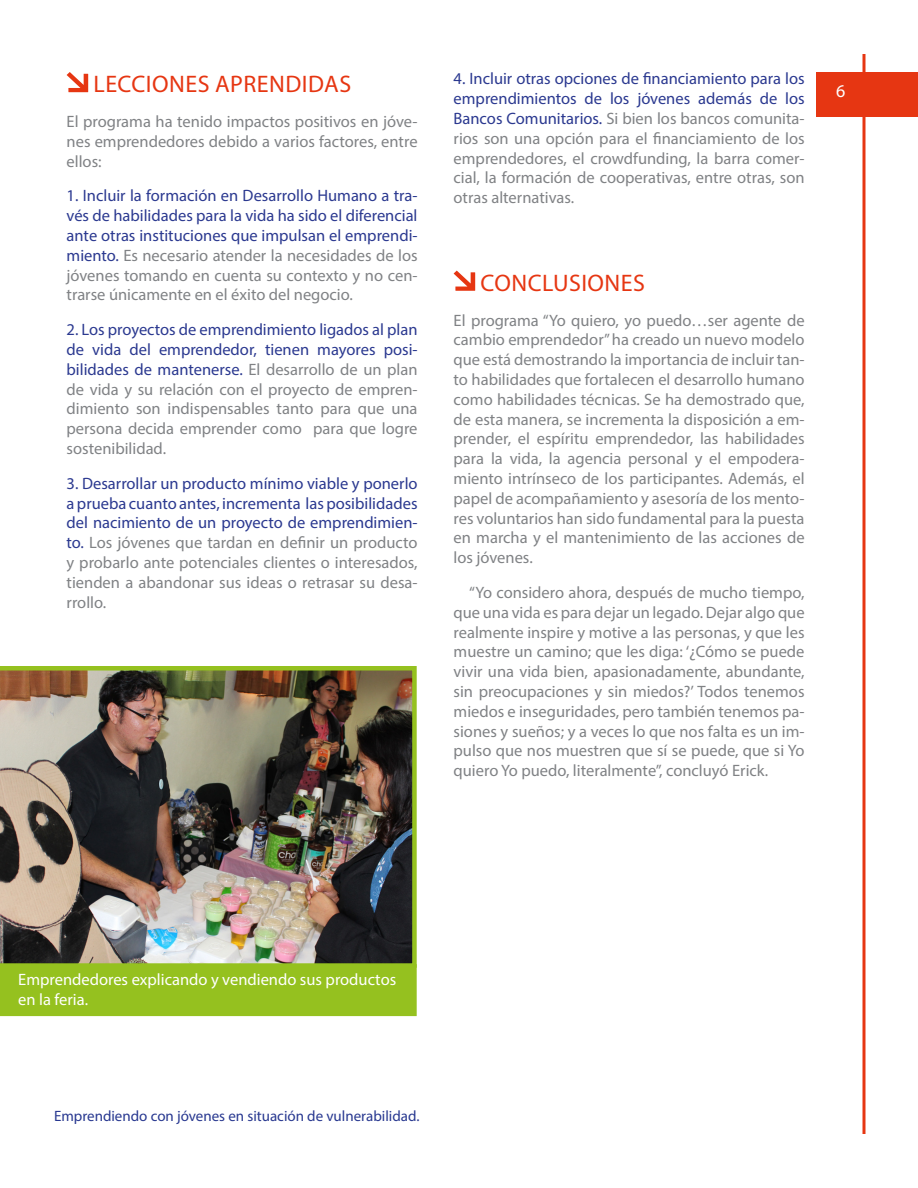
<style>
.page{position:relative;width:918px;height:1188px;background:#fff}
.page>*{position:absolute;margin:0;border:0;box-sizing:border-box;transform-origin:0 0}
.t1{font:24px "Myriad Pro";letter-spacing:.02em;color:#e63612}
.t2{font:18px "Myriad Pro";color:#fff}
.t3{font:16.5px/19.8px "Myriad Pro";color:#808285;text-align:justify}
.t4{font:16.5px/19.8px "Myriad Pro";color:#2b3990;text-align:justify}
.t5{font:16.5px/19.8px "Myriad Pro";color:#fff}
.t6{font:15px "Myriad Pro";color:#283890}
.t7{font:13.5px "Myriad Pro";color:#2b3990}
.s1{color:#808285}
.s2{color:#2b3990}
</style>
<div class="page">
<div style="left:817px;top:72px;width:101px;height:45px;background:#e63612"></div>
<svg style="left:862px;top:54px;width:4px;height:1080px;background:#eb654a"></svg>
<svg style="left:67px;top:72px;width:21px;height:20px"></svg>
<svg style="left:454px;top:271px;width:21px;height:20px"></svg>
<img style="left:0;top:666px;width:417px;height:298px">
<div style="left:0;top:964px;width:417px;height:52px;background:#95c11f"></div>
<p class="t1" style="left:94px;top:69px;width:259px">LECCIONES APRENDIDAS</p>
<p class="t3" style="left:67px;top:111px;width:353px">El programa ha tenido impactos positivos en jóve&shy;nes emprendedores debido a varios factores, entre ellos:</p>
<p class="t4" style="left:67px;top:186px;width:353px">1. Incluir la formación en Desarrollo Humano a tra&shy;vés de habilidades para la vida ha sido el diferencial ante otras instituciones que impulsan el emprendi&shy;miento. <span class="s1">Es necesario atender la necesidades de los jóvenes tomando en cuenta su contexto y no cen&shy;trarse únicamente en el éxito del negocio.</span></p>
<p class="t3" style="left:67px;top:320px;width:353px"><span class="s2">2. Los proyectos de emprendimiento ligados al plan de vida del emprendedor, tienen mayores posi&shy;bilidades de mantenerse.</span> El desarrollo de un plan de vida y su relación con el proyecto de empren&shy;dimiento son indispensables tanto para que una persona decida emprender como para que logre sostenibilidad.</p>
<p class="t4" style="left:67px;top:473px;width:353px">3. Desarrollar un producto mínimo viable y ponerlo a prueba cuanto antes, incrementa las posibilidades del nacimiento de un proyecto de emprendimien&shy;to. <span class="s1">Los jóvenes que tardan en definir un producto y probarlo ante potenciales clientes o interesados, tienden a abandonar sus ideas o retrasar su desa&shy;rrollo.</span></p>
<p class="t3" style="left:454px;top:69px;width:353px"><span class="s2">4. Incluir otras opciones de financiamiento para los emprendimientos de los jóvenes además de los Bancos Comunitarios.</span> Si bien los bancos comunita&shy;rios son una opción para el financiamiento de los emprendedores, el crowdfunding, la barra comer&shy;cial, la formación de cooperativas, entre otras, son otras alternativas.</p>
<p class="t1" style="left:481px;top:268px;width:166px">CONCLUSIONES</p>
<p class="t3" style="left:454px;top:310px;width:353px">El programa “Yo quiero, yo puedo…ser agente de cambio emprendedor” ha creado un nuevo modelo que está demostrando la importancia de incluir tan&shy;to habilidades que fortalecen el desarrollo humano como habilidades técnicas. Se ha demostrado que, de esta manera, se incrementa la disposición a em&shy;prender, el espíritu emprendedor, las habilidades para la vida, la agencia personal y el empodera&shy;miento intrínseco de los participantes. Además, el papel de acompañamiento y asesoría de los mento&shy;res voluntarios han sido fundamental para la puesta en marcha y el mantenimiento de las acciones de los jóvenes.</p>
<p class="t3" style="left:454px;top:582px;width:353px;text-indent:16px">“Yo considero ahora, después de mucho tiempo, que una vida es para dejar un legado. Dejar algo que realmente inspire y motive a las personas, y que les muestre un camino; que les diga: ‘¿Cómo se puede vivir una vida bien, apasionadamente, abundante, sin preocupaciones y sin miedos?’ Todos tenemos miedos e inseguridades, pero también tenemos pa&shy;siones y sueños; y a veces lo que nos falta es un im&shy;pulso que nos muestren que sí se puede, que si Yo quiero Yo puedo, literalmente”, concluyó Erick.</p>
<p class="t2" style="left:836px;top:80px;width:11px">6</p>
<p class="t5" style="left:18px;top:969px;width:379px">Emprendedores explicando y vendiendo sus productos en la feria.</p>
<p class="t6" style="left:54px;top:1107px;width:367px">Emprendiendo con jóvenes en situación de vulnerabilidad.</p>
<p class="t7" style="left:54px;top:1108px;width:479px">Una estrategia comprobada para la educación y empoderamiento de niñas indígenas</p>
</div>
